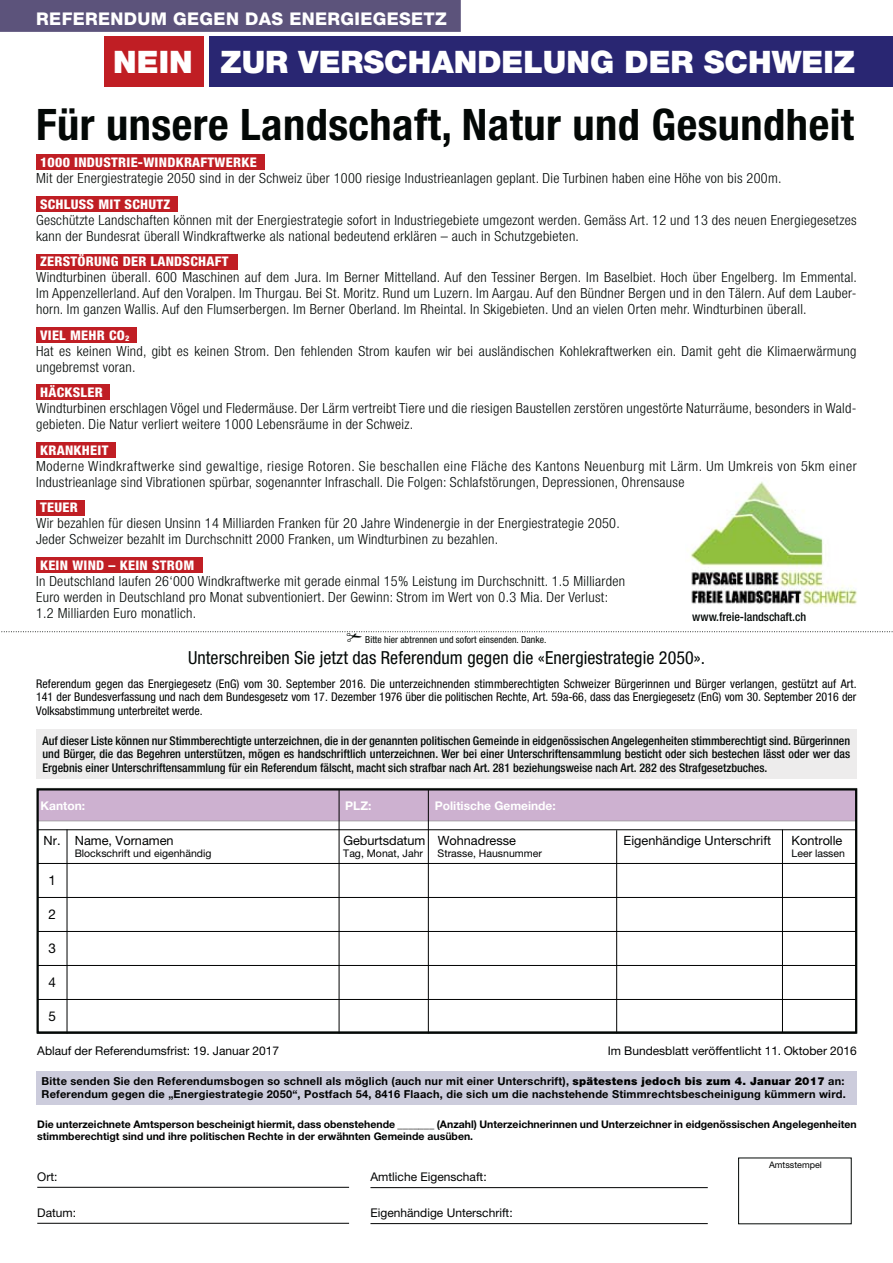
<style>
.page{position:relative;width:893px;height:1263px;background:#fff}
.page>*{position:absolute;margin:0;border:0;box-sizing:border-box;transform-origin:0 0}
.t1{font:700 condensed 43.5px "Helvetica Neue LT";letter-spacing:.01em;color:#030806}
.t2{font:900 31.05px "Helvetica Neue LT";color:#fff}
.t3{font:condensed 18px "Helvetica Neue LT";letter-spacing:.005em;color:#030806}
.t4{font:800 17.55px "Helvetica Neue LT";letter-spacing:.02em;color:#fff}
.t5{font:300 condensed 13.95px/15.9px "Helvetica Neue LT";letter-spacing:.02em;color:#030806}
.t6{font:300 condensed 13.95px/15.9px "Helvetica Neue LT";letter-spacing:.04em;color:#030806}
.t7{font:13.5px "Helvetica Neue LT";color:#010202}
.t8{font:800 condensed 13.35px "Helvetica Neue LT";letter-spacing:.02em;color:#fff;scale:1.05 1}
.t9{font:12.75px "Helvetica Neue LT";color:#010202}
.t10{font:500 condensed 12px/13.5px "Helvetica Neue LT";color:#030806;text-align:justify}
.t11{font:condensed 12px/13.5px "Helvetica Neue LT";color:#010202;text-align:justify}
.t12{font:12px "Helvetica Neue LT";color:#010202}
.t13{font:700 12px "Helvetica Neue CELT";color:#fff}
.t14{font:700 10.95px/13.2px "Helvetica Neue CELT";letter-spacing:.02em;color:#010202}
.t15{font:700 10.5px/12.6px "Helvetica Neue CELT";color:#010202}
.t16{font:10.5px "Helvetica Neue LT";color:#010202}
.t17{font:condensed 9.75px "Helvetica Neue LT";letter-spacing:.005em;color:#030806}
.t18{font:9px "Helvetica Neue LT";color:#010202}
.s1{font-family:"Helvetica Neue LT";font-weight:900}
</style>
<div class="page">
<div style="left:36px;top:1071px;width:820px;height:34px;background:#ccccdc"></div>
<div style="left:40px;top:791px;width:814px;height:30px;background:#cdb1d0"></div>
<div style="left:36px;top:154px;width:228px;height:16px;background:#c01e24"></div>
<div style="left:36px;top:196px;width:142px;height:16px;background:#c01e24"></div>
<div style="left:36px;top:254px;width:201px;height:16px;background:#c01e24"></div>
<div style="left:36px;top:327px;width:101px;height:16px;background:#c01e24"></div>
<div style="left:36px;top:384px;width:74px;height:16px;background:#c01e24"></div>
<div style="left:36px;top:442px;width:80px;height:16px;background:#c01e24"></div>
<div style="left:36px;top:500px;width:48px;height:16px;background:#c01e24"></div>
<div style="left:36px;top:557px;width:166px;height:16px;background:#c01e24"></div>
<div style="left:36px;top:729px;width:820px;height:50px;background:#edecec"></div>
<svg style="left:40px;top:829px;width:814px;height:202px"></svg>
<hr style="left:67px;top:829px;width:1px;height:204px;background:#010202">
<hr style="left:339px;top:790px;width:1px;height:243px;background:#010202">
<hr style="left:428px;top:790px;width:1px;height:243px;background:#010202">
<hr style="left:616px;top:830px;width:1px;height:203px;background:#010202">
<hr style="left:782px;top:830px;width:1px;height:203px;background:#010202">
<hr style="left:370px;top:1187px;width:338px;height:1px;background:#010202">
<hr style="left:370px;top:1223px;width:338px;height:1px;background:#010202">
<hr style="left:37px;top:1187px;width:312px;height:1px;background:#010202">
<hr style="left:37px;top:1223px;width:312px;height:1px;background:#010202">
<div style="left:0;top:0;width:461px;height:32px;background:#5c537b"></div>
<div style="left:37px;top:788px;width:820px;height:246px;border:2px solid #030806"></div>
<img style="left:690px;top:481px;width:167px;height:125px">
<div style="left:209px;top:36px;width:684px;height:51px;background:#292672"></div>
<div style="left:104px;top:36px;width:99px;height:51px;background:#c01e24"></div>
<svg style="left:1px;top:631px;width:892px;height:2px"></svg>
<p class="t4" style="left:36px;top:13px;width:412px">REFERENDUM GEGEN DAS ENERGIEGESETZ</p>
<h2 class="t2" style="left:113px;top:44px;width:743px">NEIN ZUR VERSCHANDELUNG DER SCHWEIZ</h2>
<h1 class="t1" style="left:36px;top:100px;width:819px">Für unsere Landschaft, Natur und Gesundheit</h1>
<p class="t8" style="left:40px;top:158px;width:208px">1000 INDUSTRIE-WINDKRAFTWERKE</p>
<p class="t5" style="left:36px;top:171px;width:747px">Mit der Energiestrategie 2050 sind in der Schweiz über 1000 riesige Industrieanlagen geplant. Die Turbinen haben eine Höhe von bis 200m.</p>
<p class="t8" style="left:40px;top:199px;width:126px">SCHLUSS MIT SCHUTZ</p>
<p class="t5" style="left:36px;top:213px;width:822px">Geschützte Landschaften können mit der Energiestrategie sofort in Industriegebiete umgezont werden. Gemäss Art. 12 und 13 des neuen Energiegesetzes kann der Bundesrat überall Windkraftwerke als national bedeutend erklären – auch in Schutzgebieten.</p>
<p class="t8" style="left:40px;top:257px;width:181px">ZERSTÖRUNG DER LANDSCHAFT</p>
<p class="t5" style="left:36px;top:271px;width:822px;text-align:justify">Windturbinen überall. 600 Maschinen auf dem Jura. Im Berner Mittelland. Auf den Tessiner Bergen. Im Baselbiet. Hoch über Engelberg. Im Emmental.<br>Im Appenzellerland. Auf den Voralpen. Im Thurgau. Bei St. Moritz. Rund um Luzern. Im Aargau. Auf den Bündner Bergen und in den Tälern. Auf dem Lauber&shy;horn. Im ganzen Wallis. Auf den Flumserbergen. Im Berner Oberland. Im Rheintal. In Skigebieten. Und an vielen Orten mehr. Windturbinen überall.</p>
<p class="t8" style="left:40px;top:330px;width:87px">VIEL MEHR CO<sub>2</sub></p>
<p class="t5" style="left:36px;top:344px;width:822px">Hat es keinen Wind, gibt es keinen Strom. Den fehlenden Strom kaufen wir bei ausländischen Kohlekraftwerken ein. Damit geht die Klimaerwärmung ungebremst voran.</p>
<p class="t8" style="left:40px;top:388px;width:61px">HÄCKSLER</p>
<p class="t5" style="left:36px;top:402px;width:822px">Windturbinen erschlagen Vögel und Fledermäuse. Der Lärm vertreibt Tiere und die riesigen Baustellen zerstören ungestörte Naturräume, besonders in Wald&shy;gebieten. Die Natur verliert weitere 1000 Lebensräume in der Schweiz.</p>
<p class="t8" style="left:40px;top:445px;width:67px">KRANKHEIT</p>
<p class="t6" style="left:36px;top:459px;width:822px">Moderne Windkraftwerke sind gewaltige, riesige Rotoren. Sie beschallen eine Fläche des Kantons Neuenburg mit Lärm. Um Umkreis von 5km einer<br>Industrieanlage sind Vibrationen spürbar, sogenannter Infraschall. Die Folgen: Schlafstörungen, Depressionen, Ohrensausen.</p>
<p class="t8" style="left:40px;top:503px;width:37px">TEUER</p>
<p class="t5" style="left:36px;top:517px;width:585px">Wir bezahlen für diesen Unsinn 14 Milliarden Franken für 20 Jahre Windenergie in der Energiestrategie 2050.<br>Jeder Schweizer bezahlt im Durchschnitt 2000 Franken, um Windturbinen zu bezahlen.</p>
<p class="t8" style="left:40px;top:560px;width:148px">KEIN WIND – KEIN STROM</p>
<p class="t5" style="left:36px;top:574px;width:590px">In Deutschland laufen 26‘000 Windkraftwerke mit gerade einmal 15% Leistung im Durchschnitt. 1.5 Milliarden<br>Euro werden in Deutschland pro Monat subventioniert. Der Gewinn: Strom im Wert von 0.3 Mia. Der Verlust:<br>1.2 Milliarden Euro monatlich.</p>
<p class="t10" style="left:692px;top:611px;width:115px">www.freie-landschaft.ch</p>
<p class="t17" style="left:365px;top:636px;width:183px">Bitte hier abtrennen und sofort einsenden. Danke.</p>
<p class="t3" style="left:188px;top:651px;width:519px">Unterschreiben Sie jetzt das Referendum gegen die «Energiestrategie 2050».</p>
<p class="t11" style="left:36px;top:678px;width:822px">Referendum gegen das Energiegesetz (EnG) vom 30. September 2016. Die unterzeichnenden stimmberechtigten Schweizer Bürgerinnen und Bürger verlangen, gestützt auf Art.<br>141 der Bundesverfassung und nach dem Bundesgesetz vom 17. Dezember 1976 über die politischen Rechte, Art. 59a-66, dass das Energiegesetz (EnG) vom 30. September 2016 der Volksabstimmung unterbreitet werde.</p>
<p class="t10" style="left:43px;top:735px;width:809px">Auf dieser Liste können nur Stimmberechtigte unterzeichnen, die in der genannten politischen Gemeinde in eidgenössischen Angelegenheiten stimmberechtigt sind. Bürgerinnen und Bürger, die das Begehren unterstützen, mögen es handschriftlich unterzeichnen. Wer bei einer Unterschriftensammlung besticht oder sich bestechen lässt oder wer das Ergebnis einer Unterschriftensammlung für ein Referendum fälscht, macht sich strafbar nach Art. 281 beziehungsweise nach Art. 282 des Strafgesetzbuches.</p>
<p class="t13" style="left:40px;top:802px;width:46px">Kanton:</p>
<p class="t13" style="left:345px;top:802px;width:28px">PLZ:</p>
<p class="t13" style="left:435px;top:802px;width:122px">Politische Gemeinde:</p>
<p class="t9" style="left:44px;top:836px;width:132px">Nr. Name, Vornamen</p>
<p class="t9" style="left:343px;top:836px;width:174px">Geburtsdatum Wohnadresse</p>
<p class="t9" style="left:623px;top:836px;width:149px">Eigenhändige Unterschrift</p>
<p class="t9" style="left:791px;top:836px;width:52px">Kontrolle</p>
<p class="t16" style="left:75px;top:849px;width:138px">Blockschrift und eigenhändig</p>
<p class="t16" style="left:343px;top:849px;width:81px">Tag, Monat, Jahr</p>
<p class="t16" style="left:438px;top:849px;width:106px">Strasse, Hausnummer</p>
<p class="t16" style="left:791px;top:849px;width:55px">Leer lassen</p>
<p class="t7" style="left:48px;top:876px;width:9px">1</p>
<p class="t7" style="left:48px;top:910px;width:9px">2</p>
<p class="t7" style="left:48px;top:944px;width:9px">3</p>
<p class="t7" style="left:48px;top:978px;width:9px">4</p>
<p class="t7" style="left:48px;top:1012px;width:9px">5</p>
<p class="t12" style="left:37px;top:1046px;width:243px">Ablauf der Referendumsfrist: 19. Januar 2017</p>
<p class="t12" style="left:608px;top:1046px;width:250px">Im Bundesblatt veröffentlicht 11. Oktober 2016</p>
<p class="t14" style="left:42px;top:1075px;width:806px">Bitte senden Sie den Referendumsbogen so schnell als möglich (auch nur mit einer Unterschrift), <span class="s1">spätestens jedoch bis zum 4. Januar 2017</span> an:<br>Referendum gegen die „Energiestrategie 2050“, Postfach 54, 8416 Flaach, die sich um die nachstehende Stimmrechtsbescheinigung kümmern wird.</p>
<p class="t15" style="left:37px;top:1118px;width:821px">Die unterzeichnete Amtsperson bescheinigt hiermit, dass obenstehende _______ (Anzahl) Unterzeichnerinnen und Unterzeichner in eidgenössischen Angelegenheiten stimmberechtigt sind und ihre politischen Rechte in der erwähnten Gemeinde ausüben.</p>
<p class="t12" style="left:37px;top:1172px;width:22px">Ort:</p>
<p class="t12" style="left:37px;top:1208px;width:40px">Datum:</p>
<p class="t12" style="left:370px;top:1172px;width:118px">Amtliche Eigenschaft:</p>
<p class="t12" style="left:370px;top:1208px;width:144px">Eigenhändige Unterschrift:</p>
<p class="t18" style="left:769px;top:1161px;width:54px">Amtsstempel</p>
</div>
